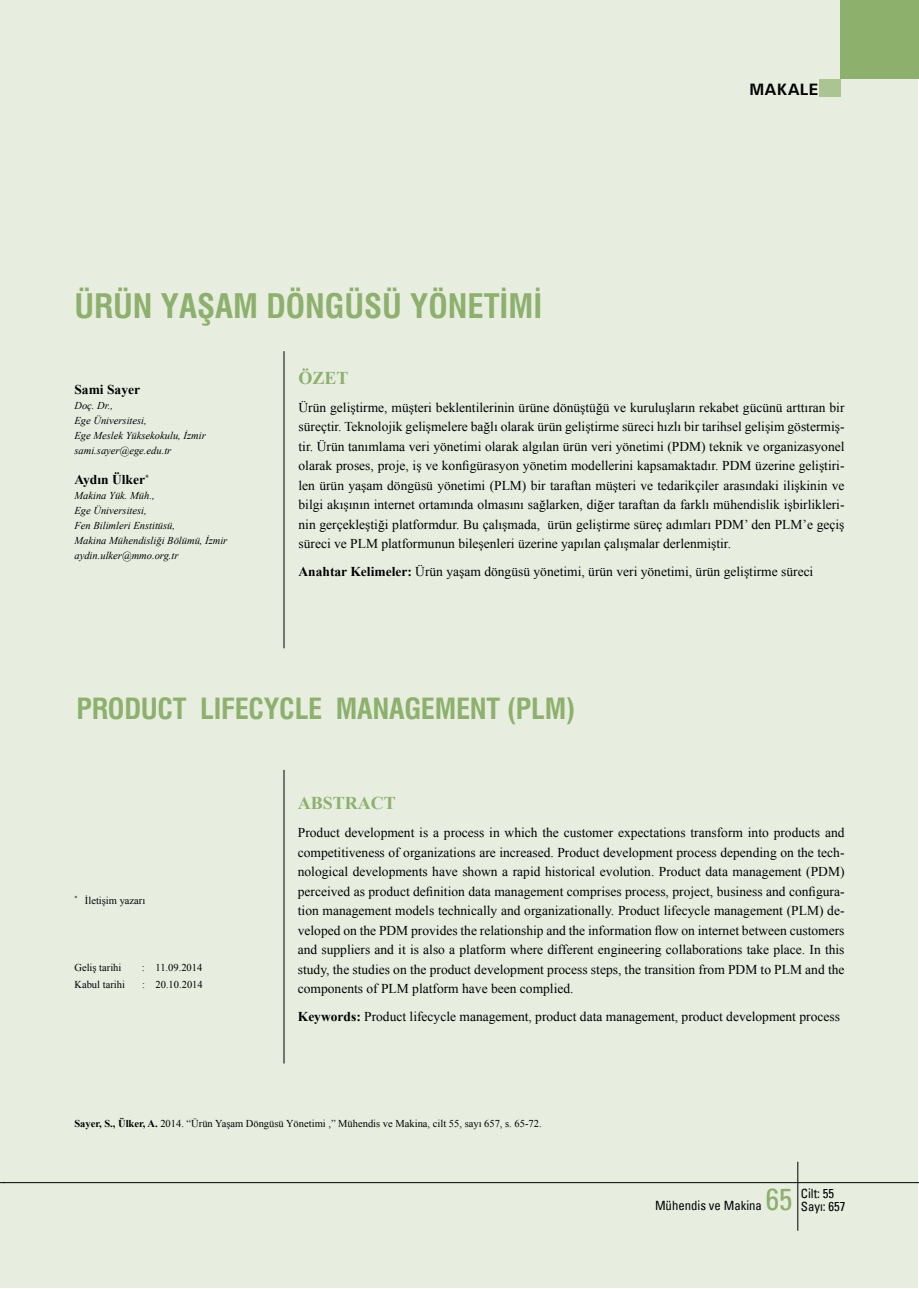
<style>
.page{position:relative;width:919px;height:1289px;background:#fff}
.page>*{position:absolute;margin:0;border:0;box-sizing:border-box;transform-origin:0 0}
.t1{font:700 condensed 33px "Swiss 721 BT";color:#8db06c}
.t2{font:condensed 30px "Univers";color:#8db06c}
.t3{font:700 condensed 28.5px "Swiss 721 BT";letter-spacing:-.01em;color:#8db06c}
.t4{font:700 18px "Times New Roman";color:#8db06c}
.t5{font:700 16.5px "Univers";color:#000}
.t6{font:13.5px/19.5px "Times New Roman";color:#000;text-align:justify}
.t7{font:700 13.5px "Times New Roman";color:#000}
.t8{font:condensed 12.75px "Univers";color:#000}
.t9{font:italic 10.5px/15px "Times New Roman";color:#000}
.t10{font:10.5px "Times New Roman";color:#000}
.s1{font-weight:700}
</style>
<div class="page">
<div style="left:1px;top:1px;width:917px;height:1287px;background:#e7eee0"></div>
<div style="left:840px;top:0;width:78px;height:79px;background:#8db06c"></div>
<div style="left:819px;top:79px;width:21px;height:18px;background:#abc491"></div>
<hr style="left:3px;top:1182px;width:915px;height:1px;background:#000">
<hr style="left:797px;top:1161px;width:1px;height:69px;background:#000">
<hr style="left:284px;top:351px;width:1px;height:297px;background:#000">
<hr style="left:284px;top:770px;width:1px;height:293px;background:#000">
<h1 class="t1" style="left:74px;top:286px;width:469px">ÜRÜN YAŞAM DÖNGÜSÜ YÖNETİMİ</h1>
<p class="t5" style="left:749px;top:79px;width:70px">MAKALE</p>
<p class="t7" style="left:74px;top:380px;width:67px">Sami Sayer</p>
<p class="t9" style="left:74px;top:398px;width:133px">Doç. Dr.,<br>Ege Üniversitesi,<br>Ege Meslek Yüksekokulu, İzmir sami.sayer@ege.edu.tr</p>
<p class="t7" style="left:74px;top:470px;width:76px">Aydın Ülker<sup>*</sup></p>
<p class="t9" style="left:74px;top:488px;width:154px">Makina Yük. Müh.,<br>Ege Üniversitesi,<br>Fen Bilimleri Enstitüsü,<br>Makina Mühendisliği Bölümü, İzmir aydin.ulker@mmo.org.tr</p>
<h3 class="t4" style="left:298px;top:365px;width:52px">ÖZET</h3>
<p class="t6" style="left:298px;top:397px;width:547px">Ürün geliştirme, müşteri beklentilerinin ürüne dönüştüğü ve kuruluşların rekabet gücünü arttıran bir süreçtir. Teknolojik gelişmelere bağlı olarak ürün geliştirme süreci hızlı bir tarihsel gelişim göstermiş&shy;tir. Ürün tanımlama veri yönetimi olarak algılan ürün veri yönetimi (PDM) teknik ve organizasyonel olarak proses, proje, iş ve konfigürasyon yönetim modellerini kapsamaktadır. PDM üzerine geliştiri&shy;len ürün yaşam döngüsü yönetimi (PLM) bir taraftan müşteri ve tedarikçiler arasındaki ilişkinin ve bilgi akışının internet ortamında olmasını sağlarken, diğer taraftan da farklı mühendislik işbirlikleri&shy;nin gerçekleştiği platformdur. Bu çalışmada, ürün geliştirme süreç adımları PDM’ den PLM’e geçiş süreci ve PLM platformunun bileşenleri üzerine yapılan çalışmalar derlenmiştir.</p>
<p class="t6" style="left:298px;top:561px;width:516px"><span class="s1">Anahtar Kelimeler:</span> Ürün yaşam döngüsü yönetimi, ürün veri yönetimi, ürün geliştirme süreci</p>
<h3 class="t3" style="left:76px;top:691px;width:500px">PRODUCT LIFECYCLE MANAGEMENT (PLM)</h3>
<p class="t10" style="left:74px;top:893px;width:72px"><sup>*</sup> İletişim yazarı</p>
<p class="t10" style="left:74px;top:960px;width:48px">Geliş tarihi</p>
<p class="t10" style="left:142px;top:960px;width:62px">: 11.09.2014</p>
<p class="t10" style="left:74px;top:977px;width:52px">Kabul tarihi</p>
<p class="t10" style="left:142px;top:977px;width:62px">: 20.10.2014</p>
<h3 class="t4" style="left:298px;top:790px;width:100px">ABSTRACT</h3>
<p class="t6" style="left:298px;top:822px;width:548px">Product development is a process in which the customer expectations transform into products and competitiveness of organizations are increased. Product development process depending on the tech&shy;nological developments have shown a rapid historical evolution. Product data management (PDM) perceived as product definition data management comprises process, project, business and configura&shy;tion management models technically and organizationally. Product lifecycle management (PLM) de&shy;veloped on the PDM provides the relationship and the information flow on internet between customers and suppliers and it is also a platform where different engineering collaborations take place. In this study, the studies on the product development process steps, the transition from PDM to PLM and the components of PLM platform have been complied.</p>
<p class="t6" style="left:298px;top:1006px;width:543px"><span class="s1">Keywords:</span> Product lifecycle management, product data management, product development process</p>
<p class="t10" style="left:74px;top:1116px;width:468px"><span class="s1">Sayer, S., Ülker, A.</span> 2014. “Ürün Yaşam Döngüsü Yönetimi ,” Mühendis ve Makina, cilt 55, sayı 657, s. 65-72.</p>
<p class="t8" style="left:655px;top:1196px;width:108px">Mühendis ve Makina</p>
<h2 class="t2" style="left:766px;top:1179px;width:28px">65</h2>
<p class="t8" style="left:800px;top:1184px;width:35px">Cilt: 55</p>
<p class="t8" style="left:800px;top:1198px;width:46px">Sayı: 657</p>
</div>
